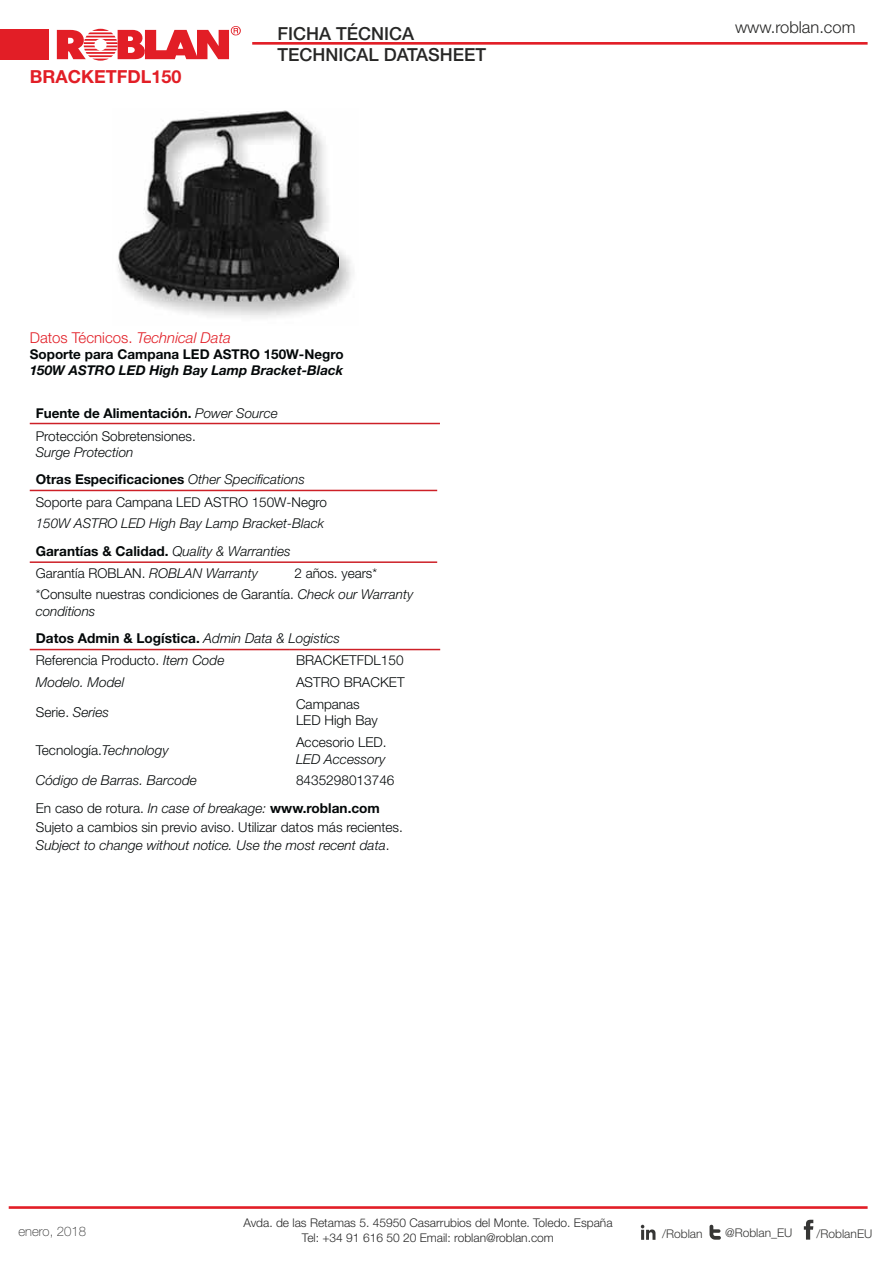
<style>
.page{position:relative;width:893px;height:1263px;background:#fff}
.page>*{position:absolute;margin:0;border:0;box-sizing:border-box;transform-origin:0 0}
.t1{font:500 18px "Helvetica Neue LT Std";color:#272726}
.t2{font:700 18px "Helvetica Neue LT Std";color:#e21e26}
.t3{font:300 16.5px "Helvetica Neue LT Std";color:#272726}
.t4{font:300 15px "Helvetica Neue LT Std";color:#e21e26}
.t5{font:300 13.65px/16.4px "Helvetica Neue LT Std";color:#040809}
.t6{font:italic 300 13.65px/21.9px "Helvetica Neue LT Std";color:#040809}
.t7{font:700 13.65px "Helvetica Neue LT Std";color:#040809}
.t8{font:300 13.5px/23.1px "Helvetica Neue LT Std";color:#040809}
.t9{font:italic 300 13.5px/27.6px "Helvetica Neue LT Std";color:#040809}
.t10{font:700 13.5px "Helvetica Neue LT Std";color:#040809}
.t11{font:italic 700 13.5px "Helvetica Neue LT Std";color:#040809}
.t12{font:100 13.2px "Helvetica Neue LT Std";color:#282828}
.t13{font:300 12px "Helvetica Neue LT Std";color:#282828}
.t14{font:300 12px "Helvetica Neue LT Std";color:#363635}
.s1{font-style:italic}
.s2{font-weight:700}
.s3{font-weight:700;font-style:normal}
.s4{font-weight:300;font-style:italic}
.s5{font-style:normal}
</style>
<div class="page">
<svg style="left:641px;top:1225px;width:14px;height:15px"></svg>
<svg style="left:709px;top:1225px;width:12px;height:15px"></svg>
<svg style="left:804px;top:1220px;width:9px;height:20px"></svg>
<hr style="left:9px;top:1206px;width:858px;height:3px;background:#e21e26">
<hr style="left:252px;top:42px;width:615px;height:3px;background:#e21e26">
<svg style="left:57px;top:26px;width:184px;height:35px"></svg>
<div style="left:0;top:29px;width:49px;height:31px;background:#e21e26"></div>
<hr style="left:30px;top:423px;width:410px;height:1px;background:#cd2027">
<hr style="left:30px;top:490px;width:407px;height:1px;background:#cd2027">
<hr style="left:30px;top:561px;width:407px;height:2px;background:#cd2027">
<hr style="left:30px;top:649px;width:260px;height:1px;background:#cd2027">
<hr style="left:290px;top:649px;width:150px;height:1px;background:#cd2027">
<img style="left:147px;top:110px;width:206px;height:208px">
<img style="left:118px;top:111px;width:220px;height:191px">
<h1 class="t2" style="left:30px;top:71px;width:153px">BRACKETFDL150</h1>
<h1 class="t1" style="left:277px;top:23px;width:138px">FICHA TÉCNICA</h1>
<p class="t3" style="left:735px;top:22px;width:122px">www.roblan.com</p>
<h1 class="t1" style="left:277px;top:44px;width:210px">TECHNICAL DATASHEET</h1>
<p class="t4" style="left:30px;top:332px;width:203px">Datos Técnicos. <span class="s1">Technical Data</span></p>
<p class="t10" style="left:30px;top:350px;width:315px">Soporte para Campana LED ASTRO 150W-Negro</p>
<p class="t11" style="left:30px;top:363px;width:315px">150W ASTRO LED High Bay Lamp Bracket-Black</p>
<p class="t8" style="left:36px;top:402px;width:243px"><span class="s2">Fuente de Alimentación.</span> <span class="s1">Power Source<br></span>Protección Sobretensiones.</p>
<p class="t9" style="left:36px;top:439px;width:271px">Surge Protection<br><span class="s3">Otras Especificaciones</span> Other Specifications</p>
<p class="t8" style="left:36px;top:492px;width:293px">Soporte para Campana LED ASTRO 150W-Negro</p>
<p class="t9" style="left:36px;top:511px;width:290px">150W ASTRO LED High Bay Lamp Bracket-Black</p>
<p class="t7" style="left:36px;top:546px;width:256px">Garantías &amp; Calidad. <span class="s4">Quality &amp; Warranties</span></p>
<p class="t8" style="left:36px;top:563px;width:224px">Garantía ROBLAN. <span class="s1">ROBLAN Warranty</span></p>
<p class="t8" style="left:36px;top:563px;width:379px;line-height:21.6px;text-indent:259px">2 años. years* *Consulte nuestras condiciones de Garantía. <span class="s1">Check our Warranty</span></p>
<p class="t9" style="left:36px;top:598px;width:61px">conditions</p>
<p class="t6" style="left:36px;top:629px;width:306px"><span class="s3">Datos Admin &amp; Logística.</span> Admin Data &amp; Logistics<br><span class="s5">Referencia Producto.</span> Item Code</p>
<p class="t5" style="left:296px;top:654px;width:109px">BRACKETFDL150</p>
<p class="t6" style="left:36px;top:673px;width:90px">Modelo. Model</p>
<p class="t5" style="left:296px;top:675px;width:110px">ASTRO BRACKET</p>
<p class="t5" style="left:36px;top:705px;width:75px">Serie. <span class="s1">Series</span></p>
<p class="t5" style="left:296px;top:697px;width:83px">Campanas<br>LED High Bay</p>
<p class="t5" style="left:36px;top:744px;width:134px">Tecnología.<span class="s1">Technology</span></p>
<p class="t5" style="left:296px;top:735px;width:92px">Accesorio LED.</p>
<p class="t6" style="left:296px;top:749px;width:91px">LED Accessory</p>
<p class="t6" style="left:36px;top:771px;width:163px">Código de Barras. Barcode</p>
<p class="t5" style="left:36px;top:768px;width:360px;line-height:27.9px;text-indent:260px">8435298013746<br>En caso de rotura. <span class="s1">In case of breakage:</span> <span class="s2">www.roblan.com</span></p>
<p class="t5" style="left:36px;top:819px;width:369px;line-height:18.1px">Sujeto a cambios sin previo aviso. Utilizar datos más recientes.<br><span class="s1">Subject to change without notice. Use the most recent data</span>.</p>
<p class="t13" style="left:243px;top:1219px;width:371px">Avda. de las Retamas 5. 45950 Casarrubios del Monte. Toledo. España</p>
<p class="t12" style="left:18px;top:1224px;width:69px">enero, 2018</p>
<p class="t13" style="left:302px;top:1233px;width:253px">Tel: +34 91 616 50 20 Email: roblan@roblan.com</p>
<p class="t14" style="left:662px;top:1229px;width:42px">/Roblan</p>
<p class="t14" style="left:725px;top:1229px;width:69px">@Roblan_EU</p>
<p class="t14" style="left:816px;top:1230px;width:57px">/RoblanEU</p>
</div>
